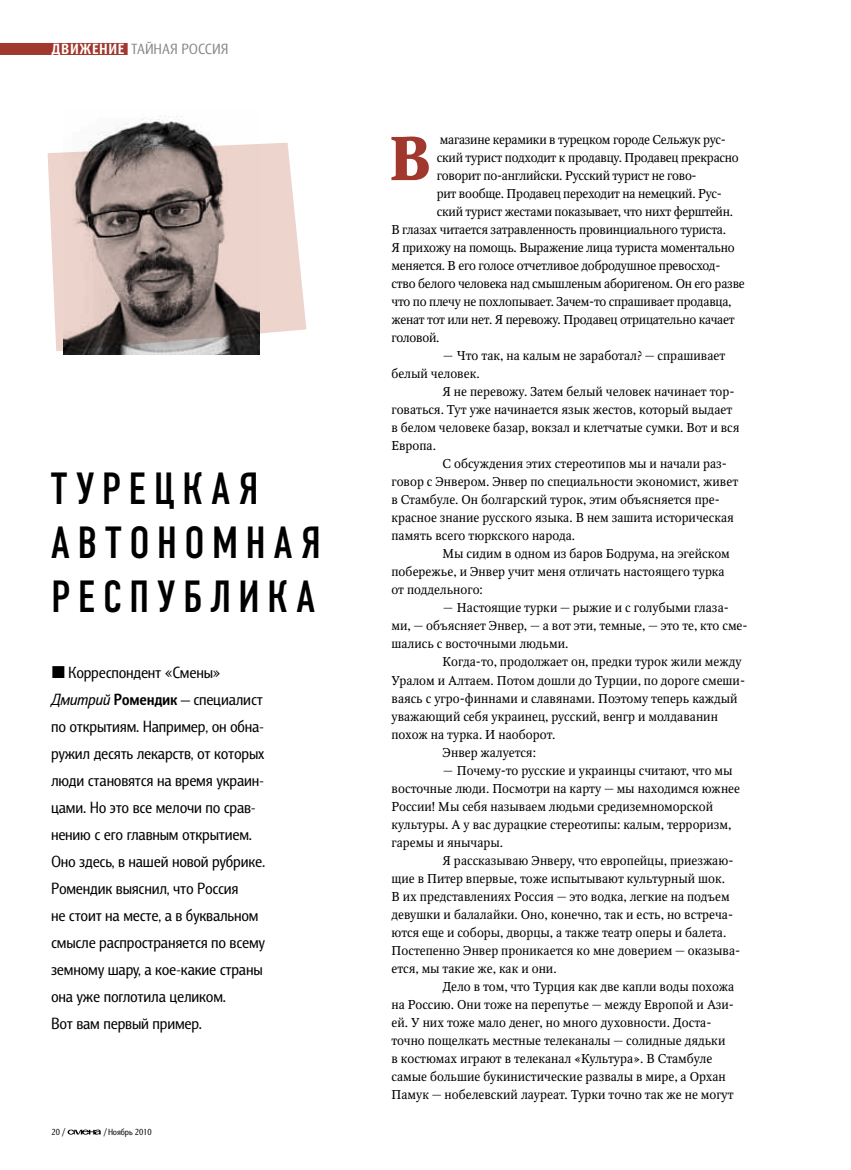
<style>
.page{position:relative;width:851px;height:1170px;background:#fff}
.page>*{position:absolute;margin:0;border:0;box-sizing:border-box;transform-origin:0 0}
.t1{font:700 61.65px "Octava C";color:#a1382d}
.t2{font:45px/54px "DIN Condensed C";letter-spacing:.185em;color:#000}
.t3{font:16.5px/27px "Barnaul Grotesk C";letter-spacing:-.01em;color:#000}
.t4{font:15px "Barnaul Grotesk Extra Bold C";letter-spacing:.05em;color:#fff}
.t5{font:15px "Barnaul Grotesk C";color:#868786}
.t6{font:12.75px "Octava C";color:#000}
.t7{font:12.75px "Octava C";letter-spacing:-.02em;color:#000}
.t8{font:9px "Barnaul Grotesk C";color:#000}
.s1{font-family:"Barnaul Grotesk C";color:#868786}
.s2{font-style:italic}
.s3{font-family:"Barnaul Grotesk Bold C"}
</style>
<div class="page">
<img style="left:64px;top:116px;width:195px;height:239px">
<svg style="left:48px;top:143px;width:258px;height:208px;background:#ad9d98"></svg>
<svg style="left:68px;top:1129px;width:33px;height:6px"></svg>
<div style="left:0;top:43px;width:128px;height:12px;background:#a1382d"></div>
<p class="t4" style="left:52px;top:40px;width:111px">ДВИЖЕНИЕ <span class="s1">Тайная</span></p>
<p class="t5" style="left:181px;top:40px;width:17px">Россия</p>
<h2 class="t2" style="left:51px;top:462px;width:268px">Тур ецк ая автономная респуб</h2>
<h2 class="t2" style="left:211px;top:570px;width:105px">лика</h2>
<p class="t3" style="left:51px;top:658px;width:216px;text-indent:17px">Корреспондент «Смены»<br><span class="s2">Дмитрий</span> <span class="s3">Ромендик</span> — специалист по открытиям. Например, он обна&shy;ружил десять лекарств, от которых люди становятся на время украин&shy;цами. Но это все мелочи по срав&shy;нению с его главным открытием.<br>Оно здесь, в нашей новой рубрике.<br>Ромендик выяснил, что Россия<br>не стоит на месте, а в буквальном смысле распространяется по всему земному шару, а кое‑какие страны она уже поглотила целиком.<br>Вот вам первый пример.</p>
<p class="t8" style="left:51px;top:1126px;width:15px">20 /</p>
<p class="t8" style="left:104px;top:1126px;width:50px">/Ноябрь 2010</p>
<h1 class="t1" style="left:389px;top:124px;width:43px">В</h1>
<p class="t7" style="left:440px;top:133px;width:287px">магазине керамики в турецком городе Сельжук рус-</p>
<p class="t7" style="left:437px;top:151px;width:303px">ский турист подходит к продавцу. Продавец прекрасно</p>
<p class="t7" style="left:437px;top:169px;width:261px">говорит по‑английски. Русский турист не гово-</p>
<p class="t7" style="left:437px;top:187px;width:286px">рит вообще. Продавец переходит на немецкий. Рус-</p>
<p class="t7" style="left:437px;top:205px;width:298px">ский турист жестами показывает, что нихт ферштейн.</p>
<p class="t7" style="left:391px;top:223px;width:336px">В глазах читается затравленность провинциального туриста.</p>
<p class="t7" style="left:391px;top:241px;width:344px">Я прихожу на помощь. Выражение лица туриста моментально</p>
<p class="t7" style="left:391px;top:259px;width:330px">меняется. В его голосе отчетливое добродушное превосход-</p>
<p class="t7" style="left:391px;top:277px;width:355px">ство белого человека над смышленым аборигеном. Он его разве</p>
<p class="t7" style="left:391px;top:295px;width:341px">что по плечу не похлопывает. Зачем‑то спрашивает продавца,</p>
<p class="t7" style="left:391px;top:313px;width:345px">женат тот или нет. Я перевожу. Продавец отрицательно качает</p>
<p class="t7" style="left:391px;top:331px;width:49px">головой.</p>
<p class="t6" style="left:442px;top:349px;width:284px">— Что так, на калым не заработал? — спрашивает</p>
<p class="t6" style="left:391px;top:367px;width:90px">белый человек.</p>
<p class="t6" style="left:442px;top:385px;width:293px">Я не перевожу. Затем белый человек начинает тор-</p>
<p class="t6" style="left:391px;top:403px;width:342px">говаться. Тут уже начинается язык жестов, который выдает</p>
<p class="t6" style="left:391px;top:421px;width:349px">в белом человеке базар, вокзал и клетчатые сумки. Вот и вся</p>
<p class="t6" style="left:391px;top:439px;width:46px">Европа.</p>
<p class="t6" style="left:442px;top:457px;width:286px">С обсуждения этих стереотипов мы и начали раз-</p>
<p class="t6" style="left:391px;top:475px;width:348px">говор с Энвером. Энвер по специальности экономист, живет</p>
<p class="t6" style="left:391px;top:493px;width:330px">в Стамбуле. Он болгарский турок, этим объясняется пре-</p>
<p class="t6" style="left:391px;top:511px;width:344px">красное знание русского языка. В нем зашита историческая</p>
<p class="t6" style="left:391px;top:529px;width:185px">память всего тюркского народа.</p>
<p class="t6" style="left:442px;top:547px;width:289px">Мы сидим в одном из баров Бодрума, на эгейском</p>
<p class="t6" style="left:391px;top:565px;width:334px">побережье, и Энвер учит меня отличать настоящего турка</p>
<p class="t6" style="left:391px;top:583px;width:93px">от поддельного:</p>
<p class="t6" style="left:442px;top:601px;width:288px">— Настоящие турки — рыжие и с голубыми глаза-</p>
<p class="t6" style="left:391px;top:619px;width:357px">ми, — объясняет Энвер, — а вот эти, темные, — это те, кто сме-</p>
<p class="t6" style="left:391px;top:637px;width:178px">шались с восточными людьми.</p>
<p class="t6" style="left:442px;top:655px;width:300px">Когда‑то, продолжает он, предки турок жили между</p>
<p class="t6" style="left:391px;top:673px;width:355px">Уралом и Алтаем. Потом дошли до Турции, по дороге смеши-</p>
<p class="t6" style="left:391px;top:691px;width:347px">ваясь с угро-финнами и славянами. Поэтому теперь каждый</p>
<p class="t6" style="left:391px;top:709px;width:328px">уважающий себя украинец, русский, венгр и молдаванин</p>
<p class="t6" style="left:391px;top:727px;width:165px">похож на турка. И наоборот.</p>
<p class="t6" style="left:442px;top:745px;width:95px">Энвер жалуется:</p>
<p class="t6" style="left:442px;top:763px;width:291px">— Почему‑то русские и украинцы считают, что мы</p>
<p class="t6" style="left:391px;top:781px;width:350px">восточные люди. Посмотри на карту — мы находимся южнее</p>
<p class="t6" style="left:391px;top:799px;width:323px">России! Мы себя называем людьми средиземноморской</p>
<p class="t6" style="left:391px;top:817px;width:341px">культуры. А у вас дурацкие стереотипы: калым, терроризм,</p>
<p class="t6" style="left:391px;top:835px;width:113px">гаремы и янычары.</p>
<p class="t6" style="left:442px;top:853px;width:292px">Я рассказываю Энверу, что европейцы, приезжаю-</p>
<p class="t6" style="left:391px;top:871px;width:335px">щие в Питер впервые, тоже испытывают культурный шок.</p>
<p class="t6" style="left:391px;top:889px;width:339px">В их представлениях Россия — это водка, легкие на подъем</p>
<p class="t6" style="left:391px;top:907px;width:343px">девушки и балалайки. Оно, конечно, так и есть, но встреча-</p>
<p class="t6" style="left:391px;top:925px;width:336px">ются еще и соборы, дворцы, а также театр оперы и балета.</p>
<p class="t6" style="left:391px;top:943px;width:350px">Постепенно Энвер проникается ко мне доверием — оказыва-</p>
<p class="t6" style="left:391px;top:961px;width:167px">ется, мы такие же, как и они.</p>
<p class="t6" style="left:442px;top:979px;width:293px">Дело в том, что Турция как две капли воды похожа</p>
<p class="t6" style="left:391px;top:997px;width:344px">на Россию. Они тоже на перепутье — между Европой и Ази-</p>
<p class="t6" style="left:391px;top:1015px;width:321px">ей. У них тоже мало денег, но много духовности. Доста-</p>
<p class="t6" style="left:391px;top:1033px;width:335px">точно пощелкать местные телеканалы — солидные дядьки</p>
<p class="t6" style="left:391px;top:1051px;width:322px">в костюмах играют в телеканал «Культура». В Стамбуле</p>
<p class="t6" style="left:391px;top:1069px;width:336px">самые большие букинистические развалы в мире, а Орхан</p>
<p class="t6" style="left:391px;top:1087px;width:344px">Памук — нобелевский лауреат. Турки точно так же не могут</p>
</div>
